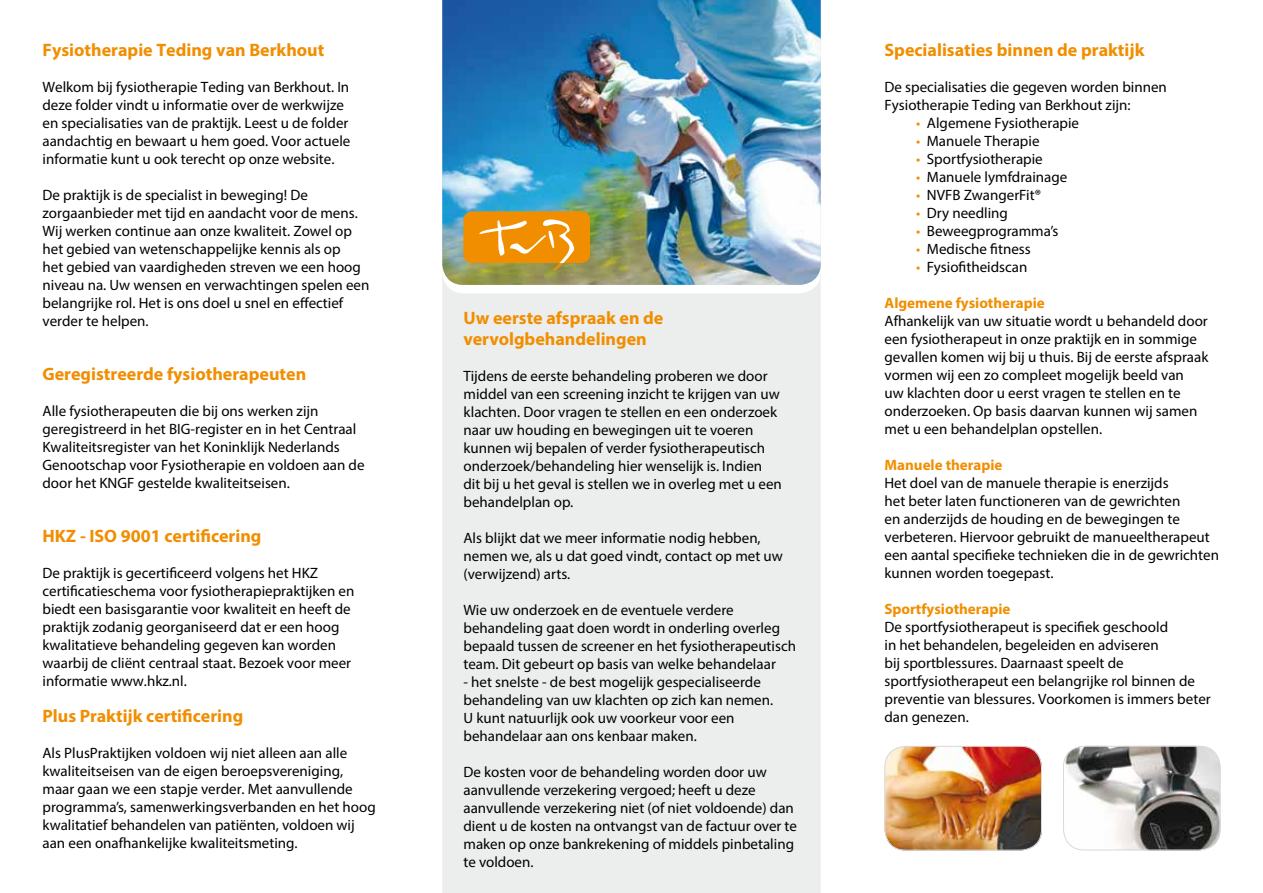
<style>
.page{position:relative;width:1263px;height:893px;background:#fff}
.page>*{position:absolute;margin:0;border:0;box-sizing:border-box;transform-origin:0 0}
.t1{font:700 18px/21px "Myriad Pro";color:#f18e00}
.t2{font:15px/18px "Myriad Pro";color:#000}
.t3{font:700 15px "Myriad Pro";color:#f18e00}
.s1{color:#f18e00}
</style>
<div class="page">
<img style="left:886px;top:746px;width:156px;height:104px">
<div style="left:884px;top:746px;width:158px;height:104px;border:1px solid #d9dadb;border-radius:21px"></div>
<img style="left:1063px;top:746px;width:157px;height:104px">
<div style="left:1063px;top:746px;width:157px;height:104px;border:1px solid #d9dadb;border-radius:21px"></div>
<div style="left:442px;top:293px;width:379px;height:600px;background:#eceded"></div>
<img style="left:442px;top:0;width:379px;height:285px">
<div style="left:463px;top:211px;width:127px;height:52px;background:#f18e00;border-radius:9px"></div>
<svg style="left:479px;top:219px;width:95px;height:52px"></svg>
<p class="t1" style="left:43px;top:39px;width:283px">Fysiotherapie Teding van Berkhout</p>
<p class="t2" style="left:43px;top:78px;width:309px">Welkom bij fysiotherapie Teding van Berkhout. In deze folder vindt u informatie over de werkwijze en specialisaties van de praktijk. Leest u de folder aandachtig en bewaart u hem goed. Voor actuele informatie kunt u ook terecht op onze website.</p>
<p class="t2" style="left:43px;top:186px;width:328px">De praktijk is de specialist in beweging! De zorgaanbieder met tijd en aandacht voor de mens.<br>Wij werken continue aan onze kwaliteit. Zowel op het gebied van wetenschappelijke kennis als op<br>het gebied van vaardigheden streven we een hoog niveau na. Uw wensen en verwachtingen spelen een belangrijke rol. Het is ons doel u snel en effectief verder te helpen.</p>
<p class="t1" style="left:43px;top:363px;width:265px">Geregistreerde fysiotherapeuten</p>
<p class="t2" style="left:43px;top:402px;width:324px">Alle fysiotherapeuten die bij ons werken zijn geregistreerd in het BIG-register en in het Centraal Kwaliteitsregister van het Koninklijk Nederlands Genootschap voor Fysiotherapie en voldoen aan de door het KNGF gestelde kwaliteitseisen.</p>
<p class="t1" style="left:43px;top:525px;width:220px">HKZ - ISO 9001 certificering</p>
<p class="t2" style="left:43px;top:564px;width:313px">De praktijk is gecertificeerd volgens het HKZ certificatieschema voor fysiotherapiepraktijken en biedt een basisgarantie voor kwaliteit en heeft de praktijk zodanig georganiseerd dat er een hoog kwalitatieve behandeling gegeven kan worden waarbij de cliënt centraal staat. Bezoek voor meer informatie www.hkz.nl.</p>
<p class="t1" style="left:43px;top:705px;width:202px">Plus Praktijk certificering</p>
<p class="t2" style="left:43px;top:744px;width:335px">Als PlusPraktijken voldoen wij niet alleen aan alle kwaliteitseisen van de eigen beroepsvereniging, maar gaan we een stapje verder. Met aanvullende programma’s, samenwerkingsverbanden en het hoog kwalitatief behandelen van patiënten, voldoen wij aan een onafhankelijke kwaliteitsmeting.</p>
<p class="t1" style="left:463px;top:307px;width:201px">Uw eerste afspraak en de vervolgbehandelingen</p>
<p class="t2" style="left:463px;top:367px;width:320px">Tijdens de eerste behandeling proberen we door middel van een screening inzicht te krijgen van uw klachten. Door vragen te stellen en een onderzoek naar uw houding en bewegingen uit te voeren kunnen wij bepalen of verder fysiotherapeutisch onderzoek/behandeling hier wenselijk is. Indien dit bij u het geval is stellen we in overleg met u een behandelplan op.</p>
<p class="t2" style="left:463px;top:529px;width:321px">Als blijkt dat we meer informatie nodig hebben, nemen we, als u dat goed vindt, contact op met uw (verwijzend) arts.</p>
<p class="t2" style="left:463px;top:601px;width:334px">Wie uw onderzoek en de eventuele verdere behandeling gaat doen wordt in onderling overleg bepaald tussen de screener en het fysiotherapeutisch team. Dit gebeurt op basis van welke behandelaar</p>
<p class="t2" style="left:463px;top:673px;width:311px">- het snelste - de best mogelijk gespecialiseerde behandeling van uw klachten op zich kan nemen.<br>U kunt natuurlijk ook uw voorkeur voor een behandelaar aan ons kenbaar maken.</p>
<p class="t2" style="left:463px;top:763px;width:335px">De kosten voor de behandeling worden door uw aanvullende verzekering vergoed; heeft u deze aanvullende verzekering niet (of niet voldoende) dan dient u de kosten na ontvangst van de factuur over te maken op onze bankrekening of middels pinbetaling te voldoen.</p>
<p class="t1" style="left:884px;top:39px;width:261px">Specialisaties binnen de praktijk</p>
<p class="t2" style="left:884px;top:78px;width:284px">De specialisaties die gegeven worden binnen<br>Fysiotherapie Teding van Berkhout zijn:</p>
<p class="t2" style="left:916px;top:114px;width:164px"><span class="s1">•</span> Algemene Fysiotherapie</p>
<p class="t2" style="left:916px;top:132px;width:125px"><span class="s1">•</span> Manuele Therapie</p>
<p class="t2" style="left:916px;top:150px;width:128px"><span class="s1">•</span> Sportfysiotherapie</p>
<p class="t2" style="left:916px;top:168px;width:153px"><span class="s1">•</span> Manuele lymfdrainage</p>
<p class="t2" style="left:916px;top:186px;width:126px"><span class="s1">•</span> NVFB ZwangerFit®</p>
<p class="t2" style="left:916px;top:204px;width:93px"><span class="s1">•</span> Dry needling</p>
<p class="t2" style="left:916px;top:222px;width:144px"><span class="s1">•</span> Beweegprogramma’s</p>
<p class="t2" style="left:916px;top:240px;width:116px"><span class="s1">•</span> Medische fitness</p>
<p class="t2" style="left:916px;top:258px;width:113px"><span class="s1">•</span> Fysiofitheidscan</p>
<p class="t3" style="left:884px;top:293px;width:162px">Algemene fysiotherapie</p>
<p class="t2" style="left:884px;top:312px;width:325px">Afhankelijk van uw situatie wordt u behandeld door een fysiotherapeut in onze praktijk en in sommige gevallen komen wij bij u thuis. Bij de eerste afspraak vormen wij een zo compleet mogelijk beeld van<br>uw klachten door u eerst vragen te stellen en te onderzoeken. Op basis daarvan kunnen wij samen met u een behandelplan opstellen.</p>
<p class="t3" style="left:884px;top:455px;width:119px">Manuele therapie</p>
<p class="t2" style="left:884px;top:474px;width:336px">Het doel van de manuele therapie is enerzijds<br>het beter laten functioneren van de gewrichten<br>en anderzijds de houding en de bewegingen te verbeteren. Hiervoor gebruikt de manueeltherapeut een aantal specifieke technieken die in de gewrichten kunnen worden toegepast.</p>
<p class="t3" style="left:884px;top:599px;width:128px">Sportfysiotherapie</p>
<p class="t2" style="left:884px;top:618px;width:328px">De sportfysiotherapeut is specifiek geschoold<br>in het behandelen, begeleiden en adviseren<br>bij sportblessures. Daarnaast speelt de sportfysiotherapeut een belangrijke rol binnen de preventie van blessures. Voorkomen is immers beter dan genezen.</p>
</div>
